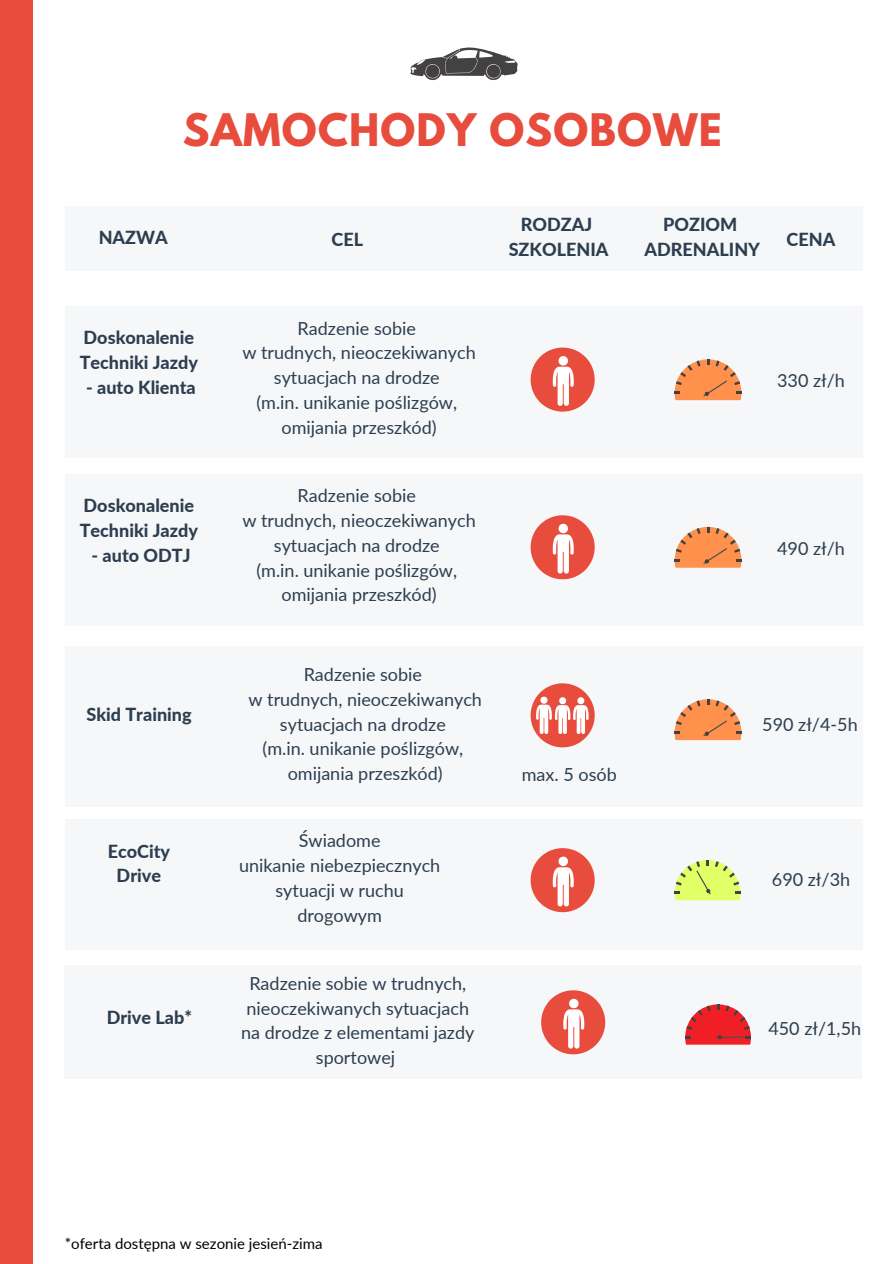
<style>
.page{position:relative;width:894px;height:1264px;background:#fff}
.page>*{position:absolute;margin:0;border:0;box-sizing:border-box;transform-origin:0 0}
.t1{font:700 39.75px "League Spartan";letter-spacing:.03em;color:#e74c3c}
.t2{font:18px/24.8px "Lato";color:#2c3e50;text-align:center}
.t3{font:800 18px/24.8px "Lato";color:#2c3e50;text-align:center}
.t4{font:15px "Lato";color:#000}
</style>
<div class="page">
<div style="left:0;top:0;width:33px;height:1263px;background:#e74c3c"></div>
<div style="left:65px;top:206px;width:796px;height:65px;background:#f6f7f8"></div>
<div style="left:65px;top:306px;width:797px;height:151px;background:#f6f7f8"></div>
<div style="left:65px;top:646px;width:797px;height:160px;background:#f6f7f8"></div>
<div style="left:65px;top:819px;width:797px;height:130px;background:#f6f7f8"></div>
<div style="left:64px;top:965px;width:797px;height:114px;background:#f6f7f8"></div>
<svg style="left:410px;top:47px;width:107px;height:33px"></svg>
<svg style="left:674px;top:860px;width:66px;height:40px"></svg>
<svg style="left:674px;top:359px;width:67px;height:41px"></svg>
<svg style="left:530px;top:683px;width:64px;height:64px"></svg>
<svg style="left:541px;top:990px;width:64px;height:64px"></svg>
<svg style="left:530px;top:848px;width:64px;height:64px"></svg>
<svg style="left:530px;top:347px;width:64px;height:64px"></svg>
<div style="left:65px;top:474px;width:797px;height:151px;background:#f6f7f8"></div>
<svg style="left:530px;top:515px;width:64px;height:64px"></svg>
<svg style="left:674px;top:527px;width:67px;height:40px"></svg>
<svg style="left:674px;top:699px;width:67px;height:41px"></svg>
<svg style="left:685px;top:1004px;width:65px;height:40px"></svg>
<h4 class="t1" style="left:183px;top:110px;width:540px">SAMOCHODY OSOBOWE</h4>
<p class="t3" style="left:508px;top:212px;width:101px">RODZAJ<br>SZKOLENIA</p>
<p class="t3" style="left:644px;top:212px;width:117px">POZIOM<br>ADRENALINY</p>
<h3 class="t3" style="left:99px;top:224px;width:71px">NAZWA</h3>
<h4 class="t3" style="left:786px;top:227px;width:50px">CENA</h4>
<p class="t3" style="left:331px;top:227px;width:33px">CEL</p>
<h2 class="t3" style="left:80px;top:325px;width:120px;text-align:left">Doskonalenie<br>Techniki Jazdy</h2>
<h2 class="t3" style="left:86px;top:374px;width:111px">- auto Klienta</h2>
<h3 class="t3" style="left:80px;top:492px;width:120px;text-align:left">Doskonalenie<br>Techniki Jazdy</h3>
<h3 class="t3" style="left:91px;top:542px;width:100px">- auto ODTJ</h3>
<h2 class="t3" style="left:86px;top:701px;width:107px">Skid Training</h2>
<h4 class="t3" style="left:108px;top:838px;width:64px">EcoCity<br>Drive</h4>
<p class="t3" style="left:107px;top:1004px;width:87px">Drive Lab*</p>
<h1 class="t2" style="left:242px;top:315px;width:235px">Radzenie sobie<br>w trudnych, nieoczekiwanych sytuacjach na drodze<br>(m.in. unikanie poślizgów, omijania przeszkód)</h1>
<p class="t2" style="left:242px;top:483px;width:235px">Radzenie sobie<br>w trudnych, nieoczekiwanych sytuacjach na drodze<br>(m.in. unikanie poślizgów, omijania przeszkód)</p>
<p class="t2" style="left:248px;top:661px;width:235px">Radzenie sobie<br>w trudnych, nieoczekiwanych sytuacjach na drodze<br>(m.in. unikanie poślizgów, omijania przeszkód)</p>
<h3 class="t2" style="left:239px;top:828px;width:203px">Świadome<br>unikanie niebezpiecznych sytuacji w ruchu drogowym</h3>
<p class="t2" style="left:241px;top:970px;width:234px">Radzenie sobie w trudnych, nieoczekiwanych sytuacjach na drodze z elementami jazdy sportowej</p>
<h2 class="t2" style="left:521px;top:762px;width:96px">max. 5 osób</h2>
<h4 class="t4" style="left:65px;top:1234px;width:259px">*oferta dostępna w sezonie jesień-zima</h4>
<p class="t2" style="left:776px;top:368px;width:69px">330 zł/h</p>
<h4 class="t2" style="left:776px;top:535px;width:69px">490 zł/h</h4>
<h2 class="t2" style="left:762px;top:711px;width:97px">590 zł/4-5h</h2>
<h2 class="t2" style="left:771px;top:867px;width:80px">690 zł/3h</h2>
<p class="t2" style="left:768px;top:1015px;width:94px">450 zł/1,5h</p>
</div>
